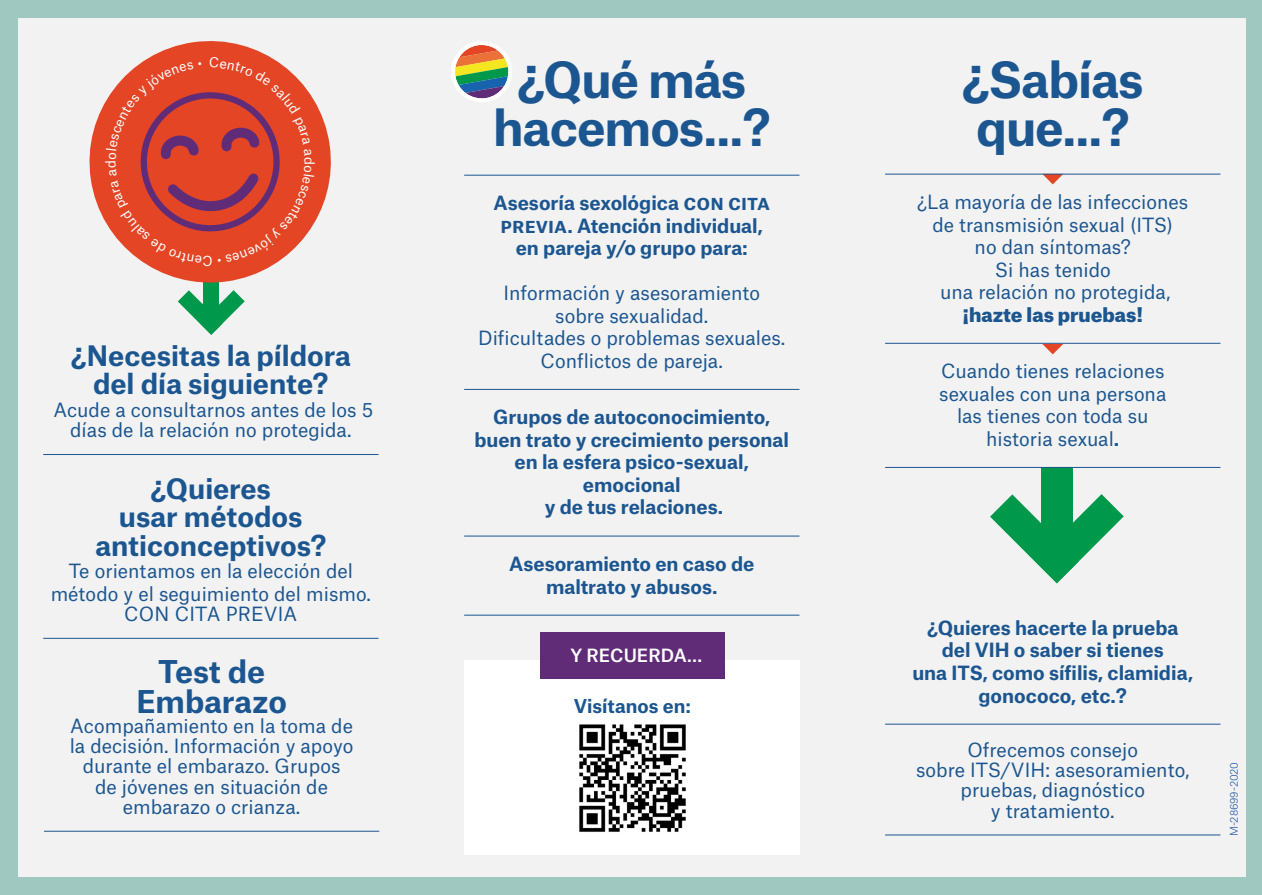
<style>
.page{position:relative;width:1262px;height:895px;background:#fff}
.page>*{position:absolute;margin:0;border:0;box-sizing:border-box;transform-origin:0 0}
.t1{font:700 47.7px/48px "Atlas Grotesk";letter-spacing:-.02em;color:#1c5690}
.t2{font:700 30px/30px "Atlas Grotesk";letter-spacing:-.005em;color:#1c5690;text-align:center}
.t3{font:700 27px/28.5px "Atlas Grotesk";color:#1c5690;text-align:center}
.t4{font:18.75px/22.5px "Atlas Grotesk";color:#1c5690;text-align:center}
.t5{font:700 18.75px/22.5px "Atlas Grotesk";color:#1c5690;text-align:center}
.t6{font:900 18.75px "Atlas Grotesk";color:#1c5690}
.t7{font:700 18.3px "Atlas Grotesk";letter-spacing:-.005em;color:#1c5690}
.t8{font:500 17.4px "Atlas Grotesk";color:#fff}
.t9{font:13.2px "Atlas Grotesk";color:#fff}
.t10{font:300 10.2px "Atlas Grotesk";letter-spacing:-.005em;color:#2459a4}
.s1{font-weight:700}
</style>
<div class="page">
<div style="left:0;top:0;width:1262px;height:876px;background:#f2f2f2"></div>
<div style="left:0;top:0;width:1262px;height:17px;background:#9fc9c0"></div>
<div style="left:0;top:876px;width:1262px;height:18px;background:#9fc9c0"></div>
<div style="left:1246px;top:0;width:16px;height:893px;background:#9fc9c0"></div>
<svg style="left:1043px;top:175px;width:19px;height:9px"></svg>
<svg style="left:1042px;top:344px;width:21px;height:10px"></svg>
<hr style="left:885px;top:723px;width:335px;height:1px;background:#1c5690">
<hr style="left:885px;top:834px;width:335px;height:1px;background:#1c5690">
<hr style="left:464px;top:175px;width:335px;height:1px;background:#1c5690">
<hr style="left:464px;top:389px;width:335px;height:1px;background:#1c5690">
<hr style="left:464px;top:535px;width:335px;height:1px;background:#1c5690">
<hr style="left:464px;top:614px;width:335px;height:1px;background:#1c5690">
<div style="left:0;top:0;width:17px;height:893px;background:#9fc9c0"></div>
<hr style="left:43px;top:454px;width:336px;height:1px;background:#1c5690">
<hr style="left:43px;top:637px;width:336px;height:1px;background:#1c5690">
<hr style="left:44px;top:830px;width:335px;height:1px;background:#1c5690">
<svg style="left:178px;top:290px;width:67px;height:45px"></svg>
<div style="left:203px;top:276px;width:16px;height:48px;background:#00984a"></div>
<svg style="left:990px;top:494px;width:134px;height:89px"></svg>
<div style="left:1041px;top:467px;width:32px;height:94px;background:#00984a"></div>
<div style="left:465px;top:660px;width:335px;height:194px;background:#fff"></div>
<div style="left:540px;top:631px;width:184px;height:47px;background:#602c78"></div>
<img style="left:579px;top:724px;width:107px;height:108px">
<svg style="left:89px;top:41px;width:242px;height:242px"></svg>
<svg style="left:451px;top:41px;width:61px;height:61px"></svg>
<hr style="left:885px;top:174px;width:335px;height:1px;background:#1c5690">
<hr style="left:885px;top:343px;width:335px;height:1px;background:#1c5690">
<hr style="left:885px;top:467px;width:335px;height:1px;background:#1c5690">
<svg style="left:105px;top:57px;width:209px;height:209px;background:#d54f3d"></svg>
<p class="t9" style="left:320px;top:157px;width:10px;rotate:90deg">d</p>
<h3 class="t3" style="left:71px;top:338px;width:281px">¿Necesitas la píldora del día siguiente?</h3>
<p class="t4" style="left:53px;top:397px;width:321px;line-height:20.2px">Acude a consultarnos antes de los 5 días de la relación no protegida.</p>
<h3 class="t3" style="left:95px;top:471px;width:233px">¿Quieres<br>usar métodos anticonceptivos?</h3>
<p class="t4" style="left:51px;top:557px;width:322px">Te orientamos en la elección del método y el seguimiento del mismo.</p>
<p class="t4" style="left:124px;top:600px;width:175px">CON CITA PREVIA</p>
<h2 class="t2" style="left:136px;top:652px;width:152px">Test de<br>Embarazo</h2>
<p class="t4" style="left:70px;top:713px;width:285px;line-height:20.2px">Acompañamiento en la toma de la decisión. Información y apoyo durante el embarazo. Grupos de jóvenes en situación de embarazo o crianza.</p>
<h1 class="t1" style="left:493px;top:50px;width:279px;text-align:center">¿Qué más hacemos...?</h1>
<p class="t5" style="left:493px;top:190px;width:278px">Asesoría sexológica con cita previa. Atención individual, en pareja y/o grupo para:</p>
<p class="t4" style="left:478px;top:280px;width:309px">Información y asesoramiento sobre sexualidad.<br>Dificultades o problemas sexuales.<br>Conflictos de pareja.</p>
<p class="t5" style="left:475px;top:404px;width:316px">Grupos de autoconocimiento, buen trato y crecimiento personal en la esfera psico-sexual, emocional<br>y de tus relaciones.</p>
<p class="t5" style="left:509px;top:550px;width:247px">Asesoramiento en caso de maltrato y abusos.</p>
<p class="t8" style="left:570px;top:641px;width:133px">Y RECUERDA…</p>
<p class="t7" style="left:574px;top:691px;width:119px">Visítanos en:</p>
<h1 class="t1" style="left:962px;top:50px;width:184px">¿Sabías que...?</h1>
<p class="t4" style="left:917px;top:188px;width:273px">¿La mayoría de las infecciones de transmisión sexual (ITS)<br>no dan síntomas?<br>Si has tenido<br>una relación no protegida,</p>
<p class="t6" style="left:962px;top:299px;width:182px">¡hazte las pruebas!</p>
<p class="t4" style="left:939px;top:357px;width:229px">Cuando tienes relaciones sexuales con una persona las tienes con toda su historia sexual<span class="s1">.</span></p>
<p class="t5" style="left:912px;top:614px;width:282px">¿Quieres hacerte la prueba del VIH o saber si tienes<br>una ITS, como sífilis, clamidia, gonococo, etc.?</p>
<p class="t4" style="left:916px;top:737px;width:275px;line-height:20.2px">Ofrecemos consejo<br>sobre ITS/VIH: asesoramiento, pruebas, diagnóstico<br>y tratamiento.</p>
<p class="t10" style="left:1226px;top:835px;width:76px;rotate:-90deg">M-28699-2020</p>
</div>
